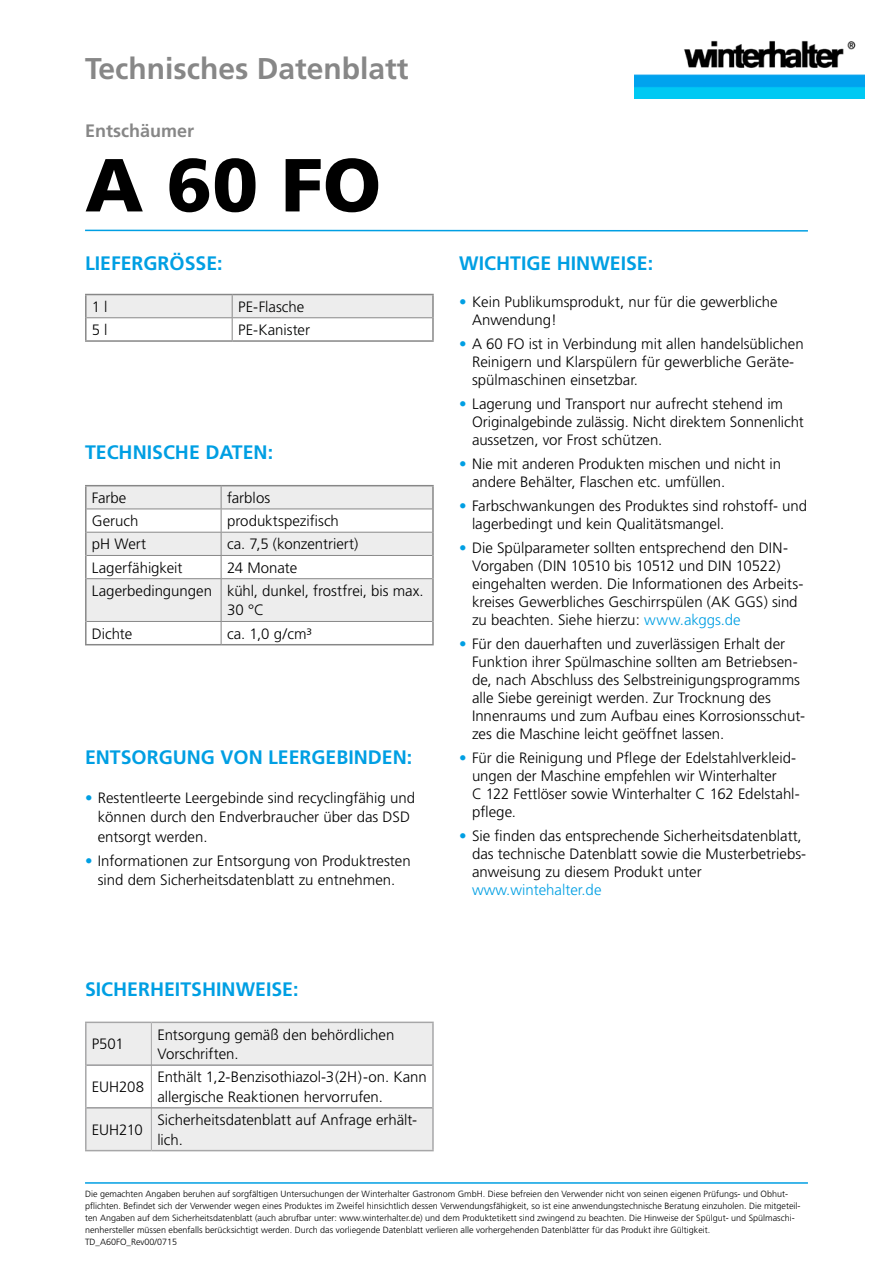
<style>
.page{position:relative;width:893px;height:1263px;background:#fff}
.page>*{position:absolute;margin:0;border:0;box-sizing:border-box;transform-origin:0 0}
.t1{font:900 75px "Frutiger";color:#000}
.t2{font:700 30px "Frutiger";color:#878787}
.Frutiger_Bold_65{font:700 19.5px "Frutiger";color:#009fe3}
.t3{font:700 18px "Frutiger";color:#878787}
.Frutiger_45_Light{font:300 15px/18px "Frutiger";color:#000}
.Frutiger_45_Light-2{font:300 15px "Frutiger";color:#010202}
.t4{font:300 9px/12px "Frutiger";color:#000}
.s1{color:#009fe3}
</style>
<div class="page">
<img style="left:634px;top:40px;width:231px;height:59px">
<hr style="left:85px;top:294px;width:147px;height:1px;background:#878787">
<hr style="left:85px;top:295px;width:2px;height:23px;background:#878787">
<hr style="left:232px;top:294px;width:202px;height:1px;background:#878787">
<hr style="left:432px;top:295px;width:2px;height:23px;background:#878787">
<hr style="left:85px;top:318px;width:2px;height:22px;background:#878787">
<hr style="left:432px;top:318px;width:2px;height:22px;background:#878787">
<hr style="left:85px;top:340px;width:147px;height:2px;background:#878787">
<hr style="left:232px;top:340px;width:202px;height:2px;background:#878787">
<svg style="left:86px;top:294px;width:347px;height:47px"></svg>
<svg style="left:85px;top:229px;width:723px;height:3px"></svg>
<hr style="left:85px;top:1182px;width:723px;height:2px;background:#009fe3">
<svg style="left:87px;top:486px;width:345px;height:23px;fill:#ededed"></svg>
<svg style="left:87px;top:510px;width:345px;height:134px;fill:#ededed"></svg>
<hr style="left:85px;top:485px;width:136px;height:1px;background:#878787">
<hr style="left:85px;top:486px;width:2px;height:23px;background:#878787">
<hr style="left:221px;top:485px;width:213px;height:1px;background:#878787">
<hr style="left:432px;top:486px;width:2px;height:23px;background:#878787">
<hr style="left:85px;top:509px;width:2px;height:23px;background:#878787">
<hr style="left:432px;top:509px;width:2px;height:23px;background:#878787">
<hr style="left:85px;top:532px;width:2px;height:23px;background:#878787">
<hr style="left:432px;top:532px;width:2px;height:23px;background:#878787">
<hr style="left:85px;top:555px;width:2px;height:24px;background:#878787">
<hr style="left:432px;top:555px;width:2px;height:24px;background:#878787">
<hr style="left:85px;top:579px;width:2px;height:42px;background:#878787">
<hr style="left:432px;top:579px;width:2px;height:42px;background:#878787">
<hr style="left:85px;top:621px;width:2px;height:23px;background:#878787">
<hr style="left:432px;top:621px;width:2px;height:23px;background:#878787">
<hr style="left:85px;top:644px;width:136px;height:1px;background:#878787">
<hr style="left:221px;top:644px;width:213px;height:1px;background:#878787">
<hr style="left:87px;top:509px;width:134px;height:1px;background:#878787">
<hr style="left:221px;top:509px;width:211px;height:1px;background:#878787">
<hr style="left:87px;top:532px;width:134px;height:1px;background:#878787">
<hr style="left:221px;top:532px;width:211px;height:1px;background:#878787">
<hr style="left:87px;top:555px;width:134px;height:1px;background:#878787">
<hr style="left:221px;top:555px;width:211px;height:1px;background:#878787">
<svg style="left:221px;top:486px;width:1px;height:92px"></svg>
<hr style="left:87px;top:578px;width:134px;height:1px;background:#878787">
<hr style="left:221px;top:578px;width:211px;height:1px;background:#878787">
<hr style="left:221px;top:579px;width:1px;height:42px;background:#878787">
<hr style="left:87px;top:621px;width:134px;height:1px;background:#878787">
<hr style="left:221px;top:621px;width:211px;height:1px;background:#878787">
<svg style="left:221px;top:622px;width:1px;height:22px"></svg>
<div style="left:87px;top:1023px;width:345px;height:42px;background:#ededed"></div>
<div style="left:87px;top:1108px;width:345px;height:42px;background:#ededed"></div>
<hr style="left:85px;top:1021px;width:66px;height:2px;background:#a7a7a8">
<hr style="left:85px;top:1023px;width:2px;height:42px;background:#a7a7a8">
<hr style="left:151px;top:1021px;width:283px;height:2px;background:#a7a7a8">
<hr style="left:432px;top:1023px;width:2px;height:42px;background:#a7a7a8">
<hr style="left:85px;top:1065px;width:2px;height:43px;background:#a7a7a8">
<hr style="left:432px;top:1065px;width:2px;height:43px;background:#a7a7a8">
<hr style="left:85px;top:1108px;width:2px;height:42px;background:#a7a7a8">
<hr style="left:432px;top:1108px;width:2px;height:42px;background:#a7a7a8">
<hr style="left:85px;top:1150px;width:66px;height:1px;background:#a7a7a8">
<hr style="left:151px;top:1150px;width:283px;height:1px;background:#a7a7a8">
<hr style="left:151px;top:1023px;width:1px;height:42px;background:#a7a7a8">
<hr style="left:151px;top:1065px;width:1px;height:42px;background:#a7a7a8">
<hr style="left:151px;top:1108px;width:1px;height:42px;background:#a7a7a8">
<hr style="left:87px;top:1065px;width:64px;height:1px;background:#6c6c6e">
<hr style="left:151px;top:1065px;width:281px;height:1px;background:#6c6c6e">
<hr style="left:87px;top:1107px;width:64px;height:1px;background:#6c6c6e">
<hr style="left:151px;top:1107px;width:281px;height:1px;background:#6c6c6e">
<p class="t2" style="left:85px;top:51px;width:325px">Technisches Datenblatt</p>
<p class="t3" style="left:85px;top:120px;width:111px">Entschäumer</p>
<p class="t1" style="left:85px;top:140px;width:298px">A 60 FO</p>
<p class="Frutiger_Bold_65" style="left:85px;top:252px;width:139px">LIEFERGRÖSSE:</p>
<p class="Frutiger_45_Light" style="left:92px;top:298px;width:17px">1 l</p>
<p class="Frutiger_45_Light-2" style="left:238px;top:298px;width:68px">PE-Flasche</p>
<p class="Frutiger_45_Light" style="left:92px;top:321px;width:17px">5 l</p>
<p class="Frutiger_45_Light-2" style="left:238px;top:321px;width:73px">PE-Kanister</p>
<p class="Frutiger_Bold_65" style="left:85px;top:441px;width:190px">TECHNISCHE DATEN:</p>
<p class="Frutiger_45_Light" style="left:92px;top:489px;width:36px">Farbe</p>
<p class="Frutiger_45_Light" style="left:227px;top:489px;width:45px">farblos</p>
<p class="Frutiger_45_Light" style="left:92px;top:512px;width:48px">Geruch</p>
<p class="Frutiger_45_Light" style="left:227px;top:512px;width:113px">produktspezifisch</p>
<p class="Frutiger_45_Light" style="left:92px;top:535px;width:56px">pH Wert</p>
<p class="Frutiger_45_Light" style="left:227px;top:535px;width:133px">ca. 7,5 (konzentriert)</p>
<p class="Frutiger_45_Light" style="left:92px;top:559px;width:92px">Lagerfähigkeit</p>
<p class="Frutiger_45_Light" style="left:227px;top:559px;width:72px">24 Monate</p>
<p class="Frutiger_45_Light" style="left:92px;top:582px;width:122px">Lagerbedingungen</p>
<p class="Frutiger_45_Light" style="left:227px;top:581px;width:198px;line-height:19.5px">kühl, dunkel, frostfrei, bis max.<br>30 °C</p>
<p class="Frutiger_45_Light" style="left:92px;top:625px;width:42px">Dichte</p>
<p class="Frutiger_45_Light" style="left:227px;top:625px;width:86px">ca. 1,0 g/cm³</p>
<p class="Frutiger_Bold_65" style="left:85px;top:746px;width:329px">ENTSORGUNG VON LEERGEBINDEN:</p>
<p class="Frutiger_45_Light" style="left:98px;top:788px;width:319px;line-height:19.5px;text-indent:-13px"><span class="s1">•</span> Restentleerte Leergebinde sind recyclingfähig und können durch den Endverbraucher über das DSD entsorgt werden.</p>
<p class="Frutiger_45_Light" style="left:85px;top:851px;width:327px;line-height:19.5px;text-align:center"><span class="s1">•</span> Informationen zur Entsorgung von Produktresten sind dem Sicherheitsdatenblatt zu entnehmen.</p>
<p class="Frutiger_Bold_65" style="left:459px;top:252px;width:195px">WICHTIGE HINWEISE:</p>
<p class="Frutiger_45_Light" style="left:472px;top:293px;width:307px;text-indent:-13px"><span class="s1">•</span> Kein Publikumsprodukt, nur für die gewerbliche<br>Anwendung!</p>
<p class="Frutiger_45_Light" style="left:472px;top:335px;width:333px;text-indent:-13px"><span class="s1">•</span> A 60 FO ist in Verbindung mit allen handelsüblichen<br>Reinigern und Klarspülern für gewerbliche Geräte&shy;spülmaschinen einsetzbar.</p>
<p class="Frutiger_45_Light" style="left:472px;top:395px;width:333px;text-indent:-13px"><span class="s1">•</span> Lagerung und Transport nur aufrecht stehend im<br>Originalgebinde zulässig. Nicht direktem Sonnenlicht aussetzen, vor Frost schützen.</p>
<p class="Frutiger_45_Light" style="left:472px;top:455px;width:311px;text-indent:-13px"><span class="s1">•</span> Nie mit anderen Produkten mischen und nicht in andere Behälter, Flaschen etc. umfüllen.</p>
<p class="Frutiger_45_Light" style="left:472px;top:497px;width:337px;text-indent:-13px"><span class="s1">•</span> Farbschwankungen des Produktes sind rohstoff- und lagerbedingt und kein Qualitätsmangel.</p>
<p class="Frutiger_45_Light" style="left:472px;top:539px;width:333px;text-indent:-13px"><span class="s1">•</span> Die Spülparameter sollten entsprechend den DIN-Vorgaben (DIN 10510 bis 10512 und DIN 10522) eingehalten werden. Die Informationen des Arbeits&shy;kreises Gewerbliches Geschirrspülen (AK GGS) sind zu beachten. Siehe hierzu: <span class="s1">www.akggs.de</span></p>
<p class="Frutiger_45_Light" style="left:472px;top:635px;width:335px;text-indent:-13px"><span class="s1">•</span> Für den dauerhaften und zuverlässigen Erhalt der Funktion ihrer Spülmaschine sollten am Betriebsen&shy;de, nach Abschluss des Selbstreinigungsprogramms alle Siebe gereinigt werden. Zur Trocknung des Innenraums und zum Aufbau eines Korrosionsschut&shy;zes die Maschine leicht geöffnet lassen.</p>
<p class="Frutiger_45_Light" style="left:472px;top:749px;width:329px;text-indent:-13px"><span class="s1">•</span> Für die Reinigung und Pflege der Edelstahlverkleid&shy;ungen der Maschine empfehlen wir Winterhalter<br>C 122 Fettlöser sowie Winterhalter C 162 Edelstahl&shy;pflege.</p>
<p class="Frutiger_45_Light" style="left:472px;top:827px;width:336px;text-indent:-13px"><span class="s1">•</span> Sie finden das entsprechende Sicherheitsdatenblatt, das technische Datenblatt sowie die Musterbetriebs&shy;anweisung zu diesem Produkt unter <span class="s1">www.wintehalter.de</span></p>
<p class="Frutiger_Bold_65" style="left:85px;top:978px;width:215px">SICHERHEITSHINWEISE:</p>
<p class="Frutiger_45_Light" style="left:92px;top:1035px;width:33px">P501</p>
<p class="Frutiger_45_Light" style="left:157px;top:1025px;width:239px;line-height:19.5px">Entsorgung gemäß den behördlichen<br>Vorschriften.</p>
<p class="Frutiger_45_Light" style="left:92px;top:1078px;width:54px">EUH208</p>
<p class="Frutiger_45_Light" style="left:157px;top:1068px;width:271px;line-height:19.5px">Enthält 1,2-Benzisothiazol-3(2H)-on. Kann allergische Reaktionen hervorrufen.</p>
<p class="Frutiger_45_Light" style="left:92px;top:1121px;width:52px">EUH210</p>
<p class="Frutiger_45_Light" style="left:157px;top:1110px;width:261px;line-height:19.5px">Sicherheitsdatenblatt auf Anfrage erhält&shy;lich.</p>
<p class="t4" style="left:85px;top:1188px;width:717px">Die gemachten Angaben beruhen auf sorgfältigen Untersuchungen der Winterhalter Gastronom GmbH. Diese befreien den Verwender nicht von seinen eigenen Prüfungs- und Obhut&shy;pflichten. Befindet sich der Verwender wegen eines Produktes im Zweifel hinsichtlich dessen Verwendungsfähigkeit, so ist eine anwendungstechnische Beratung einzuholen. Die mitgeteil&shy;ten Angaben auf dem Sicherheitsdatenblatt (auch abrufbar unter: www.winterhalter.de) und dem Produktetikett sind zwingend zu beachten. Die Hinweise der Spülgut- und Spülmaschi&shy;nenhersteller müssen ebenfalls berücksichtigt werden. Durch das vorliegende Datenblatt verlieren alle vorhergehenden Datenblätter für das Produkt ihre Gültigkeit.</p>
<p class="t4" style="left:85px;top:1236px;width:94px">TD_A60FO_Rev00/0715</p>
</div>
